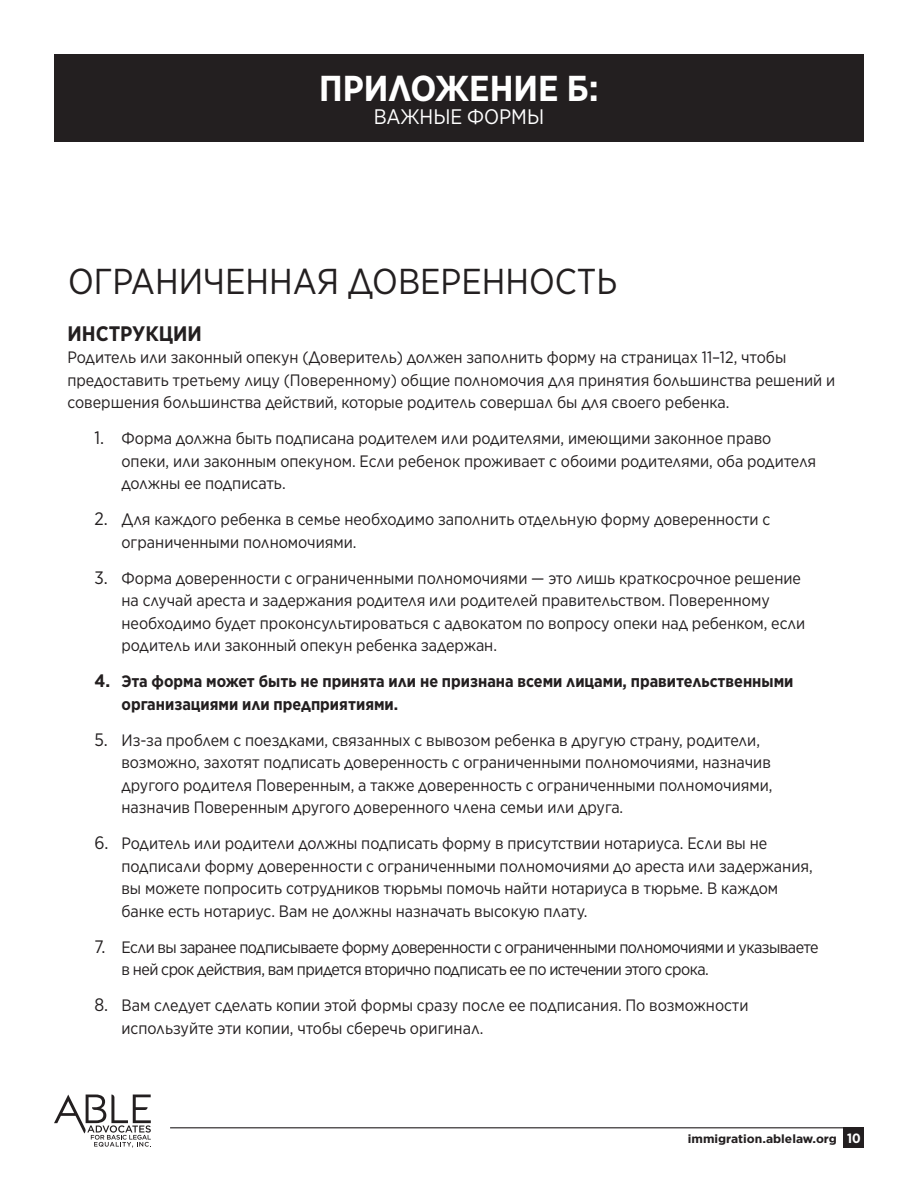
<style>
.page{position:relative;width:918px;height:1188px;background:#fff}
.page>*{position:absolute;margin:0;border:0;box-sizing:border-box;transform-origin:0 0}
.t1{font:36px "Gotham Narrow";color:#231f20}
.t2{font:700 36px "Gotham Narrow";color:#fff}
.t3{font:21px "Gotham Narrow";color:#fff}
.t4{font:700 21px "Gotham Narrow";color:#231f20}
.t5{font:16.5px/22.5px "Gotham Narrow";color:#231f20}
.t6{font:16.5px/22.5px "Gotham Narrow";letter-spacing:-.03em;color:#231f20}
.t7{font:700 16.5px/22.5px "Gotham Narrow";color:#231f20}
.t8{font:700 12px "Gotham Narrow";color:#231f20;scale:1.15 1}
.s1{font-size:18px}
.s2{font-size:13.5px;color:#fff}
</style>
<div class="page">
<div style="left:844px;top:1127px;width:20px;height:21px;background:#231f20"></div>
<hr style="left:170px;top:1127px;width:694px;height:1px;background:#231f20">
<svg style="left:54px;top:1095px;width:97px;height:52px"></svg>
<div style="left:54px;top:54px;width:810px;height:88px;background:#231f20"></div>
<p class="t2" style="left:319px;top:65px;width:281px">ПРИЛОЖЕНИЕ Б:</p>
<p class="t3" style="left:374px;top:103px;width:172px">ВАЖНЫЕ ФОРМЫ</p>
<p class="t1" style="left:68px;top:259px;width:551px">ОГРАНИЧЕННАЯ ДОВЕРЕННОСТЬ</p>
<p class="t4" style="left:68px;top:320px;width:136px">ИНСТРУКЦИИ</p>
<p class="t5" style="left:68px;top:346px;width:769px">Родитель или законный опекун (Доверитель) должен заполнить форму на страницах 11–12, чтобы предоставить третьему лицу (Поверенному) общие полномочия для принятия большинства решений и совершения большинства действий, которые родитель совершал бы для своего ребенка.</p>
<p class="t5" style="left:122px;top:427px;width:696px;text-indent:-27px"><span class="s1">1.</span> Форма должна быть подписана родителем или родителями, имеющими законное право опеки, или законным опекуном. Если ребенок проживает с обоими родителями, оба родителя должны ее подписать.</p>
<p class="t5" style="left:122px;top:508px;width:650px;text-indent:-27px"><span class="s1">2.</span> Для каждого ребенка в семье необходимо заполнить отдельную форму доверенности с ограниченными полномочиями.</p>
<p class="t5" style="left:122px;top:566px;width:685px;text-indent:-27px"><span class="s1">3.</span> Форма доверенности с ограниченными полномочиями — это лишь краткосрочное решение на случай ареста и задержания родителя или родителей правительством. Поверенному необходимо будет проконсультироваться с адвокатом по вопросу опеки над ребенком, если родитель или законный опекун ребенка задержан.</p>
<p class="t7" style="left:122px;top:670px;width:674px;text-indent:-27px"><span class="s1">4.</span> Эта форма может быть не принята или не признана всеми лицами, правительственными организациями или предприятиями.</p>
<p class="t5" style="left:122px;top:728px;width:653px;text-indent:-27px"><span class="s1">5.</span> Из-за проблем с поездками, связанных с вывозом ребенка в другую страну, родители, возможно, захотят подписать доверенность с ограниченными полномочиями, назначив другого родителя Поверенным, а также доверенность с ограниченными полномочиями, назначив Поверенным другого доверенного члена семьи или друга.</p>
<p class="t5" style="left:122px;top:832px;width:693px;text-indent:-27px"><span class="s1">6.</span> Родитель или родители должны подписать форму в присутствии нотариуса. Если вы не подписали форму доверенности с ограниченными полномочиями до ареста или задержания, вы можете попросить сотрудников тюрьмы помочь найти нотариуса в тюрьме. В каждом банке есть нотариус. Вам не должны назначать высокую плату.</p>
<p class="t6" style="left:122px;top:935px;width:699px;text-indent:-27px"><span class="s1">7.</span> Если вы заранее подписываете форму доверенности с ограниченными полномочиями и указываете в ней срок действия, вам придется вторично подписать ее по истечении этого срока.</p>
<p class="t5" style="left:122px;top:994px;width:629px;text-indent:-27px"><span class="s1">8.</span> Вам следует сделать копии этой формы сразу после ее подписания. По возможности используйте эти копии, чтобы сберечь оригинал.</p>
<p class="t8" style="left:688px;top:1131px;width:152px">immigration.ablelaw.org <span class="s2">10</span></p>
</div>
